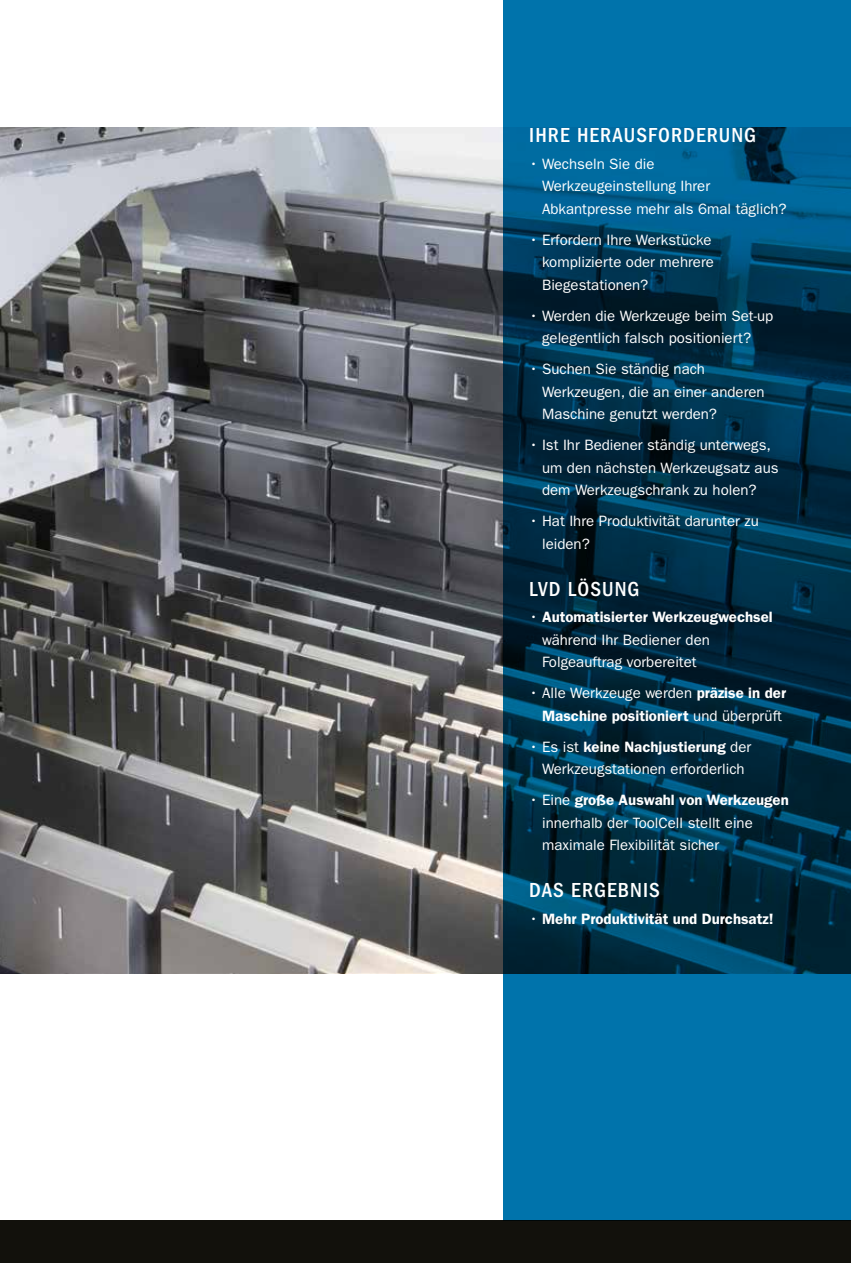
<style>
.page{position:relative;width:851px;height:1263px;background:#fff}
.page>*{position:absolute;margin:0;border:0;box-sizing:border-box;transform-origin:0 0}
.t1{font:500 condensed 21px "ITC Franklin Gothic Std";letter-spacing:.05em;color:#fff}
.t2{font:15px/22.5px "ITC Franklin Gothic Std";color:#fff}
.t3{font:600 15px "ITC Franklin Gothic Std";color:#fff}
.s1{font-weight:600}
.s2{font-weight:400}
</style>
<div class="page">
<div style="left:0;top:1220px;width:850px;height:43px;background:#12110c"></div>
<img style="left:0;top:128px;width:503px;height:846px">
<svg style="left:503px;top:0;width:347px;height:1220px;background:#00476b"></svg>
<h1 class="t1" style="left:529px;top:123px;width:228px">IHRE HERAUSFORDERUNG</h1>
<p class="t2" style="left:542px;top:152px;width:246px;text-indent:-13px">• Wechseln Sie die<br>Werkzeugeinstellung Ihrer<br>Abkantpresse mehr als 6mal täglich?</p>
<p class="t2" style="left:542px;top:228px;width:173px;text-indent:-13px">• Erfordern Ihre Werkstücke komplizierte oder mehrere<br>Biegestationen?</p>
<p class="t2" style="left:542px;top:304px;width:232px;text-indent:-13px">• Werden die Werkzeuge beim Set-up gelegentlich falsch positioniert?</p>
<p class="t2" style="left:542px;top:358px;width:224px;text-indent:-13px">• Suchen Sie ständig nach<br>Werkzeugen, die an einer anderen<br>Maschine genutzt werden?</p>
<p class="t2" style="left:542px;top:434px;width:238px;text-indent:-13px">• Ist Ihr Bediener ständig unterwegs, um den nächsten Werkzeugsatz aus dem Werkzeugschrank zu holen?</p>
<p class="t2" style="left:542px;top:510px;width:218px;text-indent:-13px">• Hat Ihre Produktivität darunter zu leiden?</p>
<h1 class="t1" style="left:529px;top:577px;width:111px">LVD LÖSUNG</h1>
<p class="t2" style="left:542px;top:606px;width:232px;text-indent:-13px">• <span class="s1">Automatisierter Werkzeugwechsel </span>während Ihr Bediener den<br>Folgeauftrag vorbereitet</p>
<p class="t2" style="left:529px;top:682px;width:258px;text-align:center">• Alle Werkzeuge werden <span class="s1">präzise in der<br>Maschine positioniert</span> und überprüft</p>
<p class="t2" style="left:529px;top:736px;width:223px;text-align:center">• Es ist <span class="s1">keine Nachjustierung</span> der<br>Werkzeugstationen erforderlich</p>
<p class="t2" style="left:542px;top:789px;width:248px;text-indent:-13px">• Eine <span class="s1">große Auswahl von Werkzeugen </span>innerhalb der ToolCell stellt eine maximale Flexibilität sicher</p>
<h1 class="t1" style="left:529px;top:878px;width:132px">DAS ERGEBNIS</h1>
<p class="t3" style="left:529px;top:910px;width:246px"><span class="s2">•</span> Mehr Produktivität und Durchsatz!</p>
</div>
